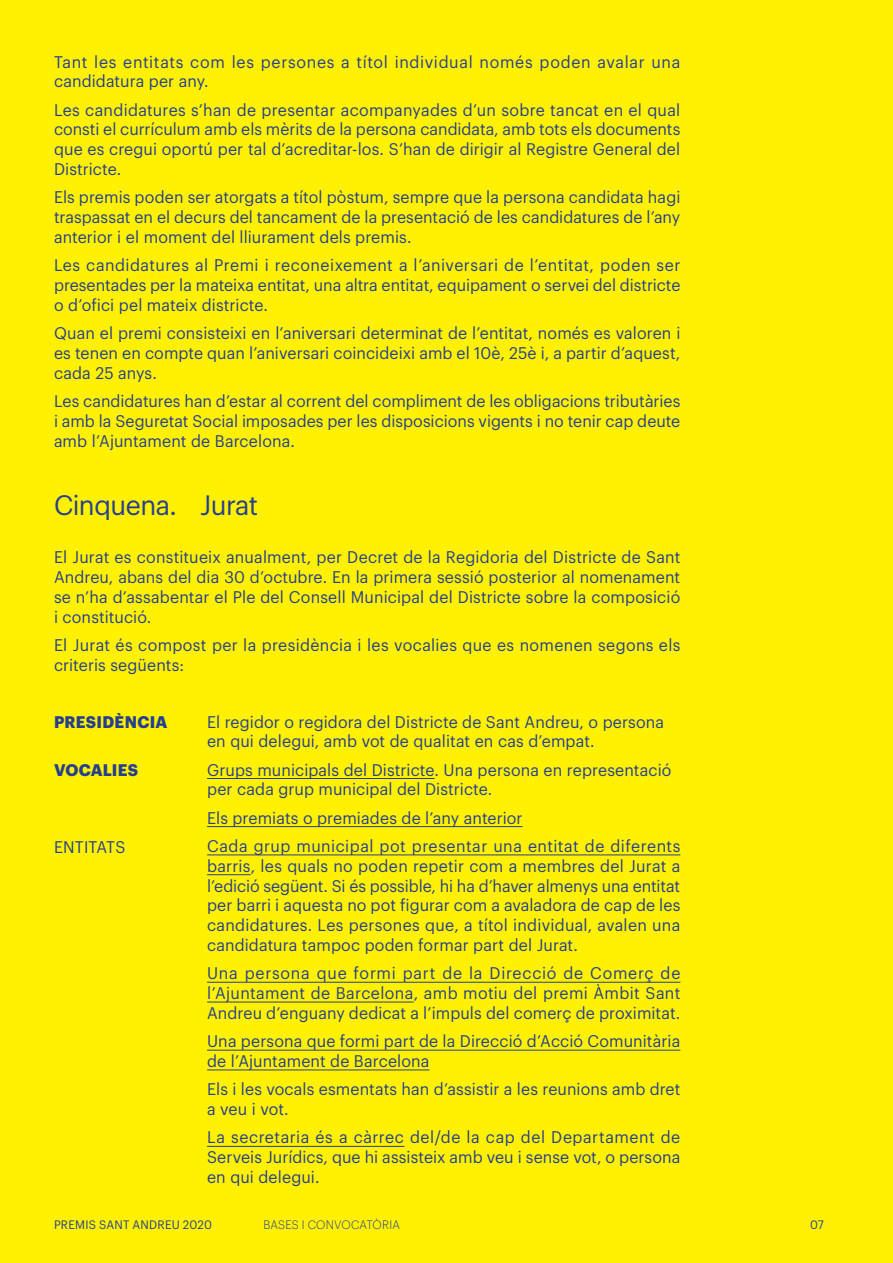
<style>
.page{position:relative;width:893px;height:1263px;background:#fff101}
.page>*{position:absolute;margin:0;border:0;box-sizing:border-box;transform-origin:0 0}
.t1{font:27.45px "Graphik";letter-spacing:-.015em;color:#253f8e;scale:.96 1}
.t2{font:16.5px/19.8px "Graphik";letter-spacing:.01em;color:#253f8e;text-align:justify;scale:.96 1}
.t3{font:16.5px/19.8px "Graphik";letter-spacing:.04em;color:#253f8e;scale:.96 1}
.t4{font:700 16.5px "Graphik";letter-spacing:.015em;color:#253f8e;scale:.96 1}
.t5{font:12px "Graphik";letter-spacing:.015em;color:#253f8e;scale:.96 1}
.t6{font:300 12px "Graphik";letter-spacing:.01em;color:#253f8e;scale:.96 1}
</style>
<div class="page">
<hr style="left:207px;top:778px;width:228px;height:1px;background:#253f8e">
<hr style="left:207px;top:826px;width:316px;height:1px;background:#253f8e">
<hr style="left:207px;top:854px;width:473px;height:1px;background:#253f8e">
<hr style="left:207px;top:874px;width:44px;height:1px;background:#253f8e">
<hr style="left:207px;top:982px;width:473px;height:1px;background:#253f8e">
<hr style="left:207px;top:1002px;width:207px;height:1px;background:#253f8e">
<hr style="left:207px;top:1050px;width:473px;height:1px;background:#253f8e">
<hr style="left:207px;top:1069px;width:222px;height:1px;background:#253f8e">
<hr style="left:207px;top:1146px;width:198px;height:1px;background:#253f8e">
<p class="t3" style="left:54px;top:50px;width:654px">Tant les entitats com les persones a títol individual només poden avalar una candidatura per any.</p>
<p class="t2" style="left:54px;top:98px;width:654px">Les candidatures s’han de presentar acompanyades d’un sobre tancat en el qual consti el currículum amb els mèrits de la persona candidata, amb tots els documents que es cregui oportú per tal d’acreditar-los. S’han de dirigir al Registre General del Districte.</p>
<p class="t2" style="left:54px;top:186px;width:654px">Els premis poden ser atorgats a títol pòstum, sempre que la persona candidata hagi traspassat en el decurs del tancament de la presentació de les candidatures de l’any anterior i el moment del lliurament dels premis.</p>
<p class="t2" style="left:54px;top:254px;width:654px">Les candidatures al Premi i reconeixement a l’aniversari de l’entitat, poden ser presentades per la mateixa entitat, una altra entitat, equipament o servei del districte o d’ofici pel mateix districte.</p>
<p class="t2" style="left:54px;top:322px;width:654px">Quan el premi consisteixi en l’aniversari determinat de l’entitat, només es valoren i es tenen en compte quan l’aniversari coincideixi amb el 10è, 25è i, a partir d’aquest, cada 25 anys.</p>
<p class="t2" style="left:54px;top:390px;width:654px">Les candidatures han d’estar al corrent del compliment de les obligacions tributàries i amb la Seguretat Social imposades per les disposicions vigents i no tenir cap deute amb l’Ajuntament de Barcelona.</p>
<h1 class="t1" style="left:54px;top:485px;width:214px">Cinquena. Jurat</h1>
<p class="t2" style="left:54px;top:546px;width:654px">El Jurat es constitueix anualment, per Decret de la Regidoria del Districte de Sant Andreu, abans del dia 30 d’octubre. En la primera sessió posterior al nomenament se n’ha d’assabentar el Ple del Consell Municipal del Districte sobre la composició i constitució.</p>
<p class="t2" style="left:54px;top:634px;width:654px">El Jurat és compost per la presidència i les vocalies que es nomenen segons els criteris següents:</p>
<p class="t4" style="left:54px;top:709px;width:120px">PRESIDÈNCIA</p>
<p class="t4" style="left:54px;top:757px;width:89px">VOCALIES</p>
<p class="t2" style="left:54px;top:835px;width:76px">ENTITATS</p>
<p class="t2" style="left:207px;top:710px;width:478px">El regidor o regidora del Districte de Sant Andreu, o persona en qui delegui, amb vot de qualitat en cas d’empat.</p>
<p class="t2" style="left:207px;top:758px;width:485px">Grups municipals del Districte. Una persona en representació per cada grup municipal del Districte.</p>
<p class="t2" style="left:207px;top:802px;width:494px;line-height:28.3px">Els premiats o premiades de l’any anterior<br>Cada grup municipal pot presentar una entitat de diferents</p>
<p class="t2" style="left:207px;top:854px;width:494px">barris, les quals no poden repetir com a membres del Jurat a l’edició següent. Si és possible, hi ha d’haver almenys una entitat per barri i aquesta no pot figurar com a avaladora de cap de les candidatures. Les persones que, a títol individual, avalen una candidatura tampoc poden formar part del Jurat.</p>
<p class="t2" style="left:207px;top:962px;width:494px">Una persona que formi part de la Direcció de Comerç de l’Ajuntament de Barcelona, amb motiu del premi Àmbit Sant Andreu d’enguany dedicat a l’impuls del comerç de proximitat.</p>
<p class="t2" style="left:207px;top:1030px;width:494px">Una persona que formi part de la Direcció d’Acció Comunitària de l’Ajuntament de Barcelona</p>
<p class="t2" style="left:207px;top:1078px;width:494px">Els i les vocals esmentats han d’assistir a les reunions amb dret a veu i vot.</p>
<p class="t2" style="left:207px;top:1126px;width:494px">La secretaria és a càrrec del/de la cap del Departament de Serveis Jurídics, que hi assisteix amb veu i sense vot, o persona en qui delegui.</p>
<p class="t5" style="left:54px;top:1215px;width:166px">PREMIS SANT ANDREU 2020</p>
<p class="t6" style="left:263px;top:1216px;width:144px">BASES I CONVOCATÒRIA</p>
<p class="t5" style="left:810px;top:1215px;width:16px">07</p>
</div>
